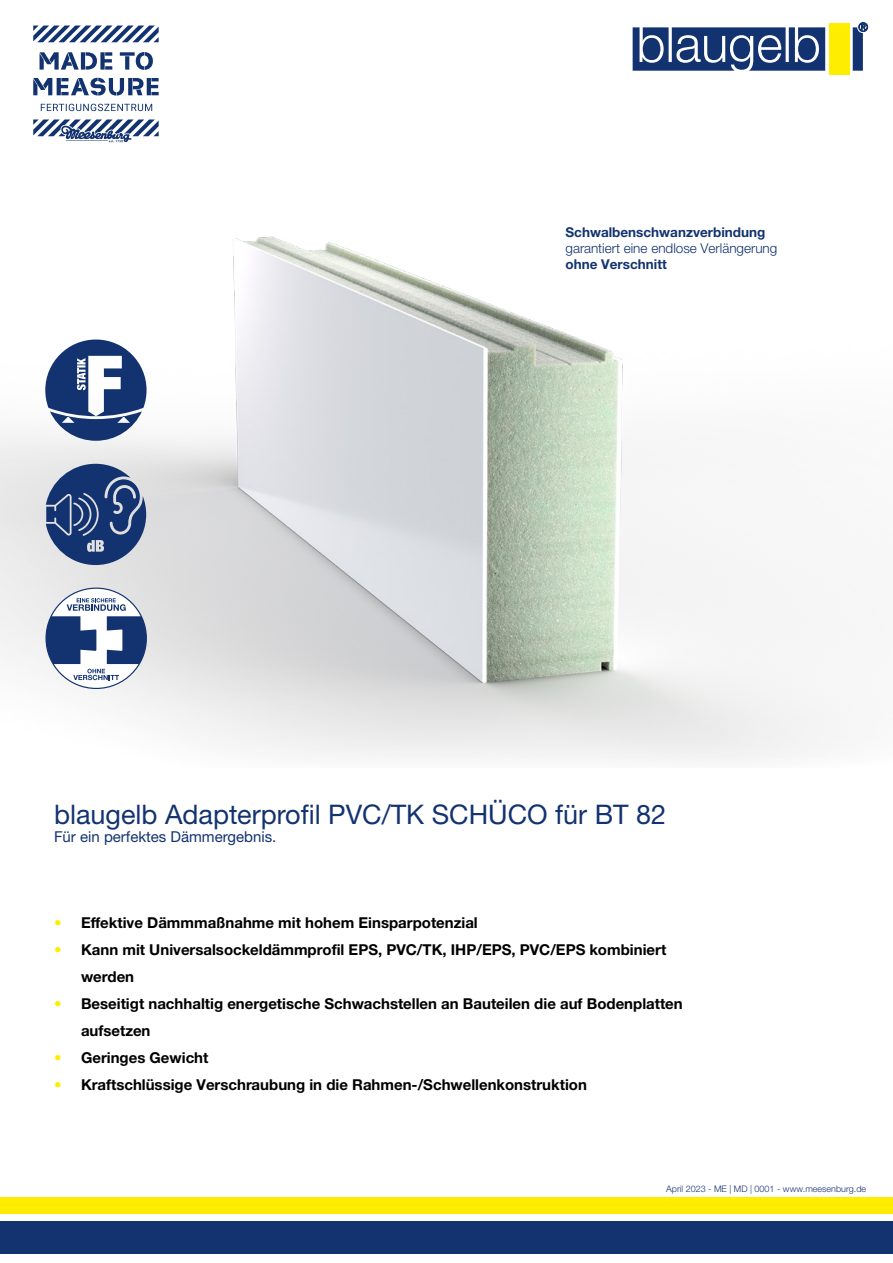
<style>
.page{position:relative;width:893px;height:1263px;background:#fff}
.page>*{position:absolute;margin:0;border:0;box-sizing:border-box;transform-origin:0 0}
.t1{font:27px "Helvetica Neue World 55 Roman";color:#133370}
.t2{font:700 15px/27px "Helvetica Neue World 75";color:#000}
.t3{font:15px "Helvetica Neue World 55 Roman";color:#133370}
.t4{font:700 13.5px "Helvetica Neue World 75";color:#133370}
.t5{font:13.5px "Helvetica Neue World 45 Lt";color:#133370}
.t6{font:9px "Helvetica Neue World 45 Lt";color:#133370}
.s1{color:#ffed00}
</style>
<div class="page">
<div style="left:0;top:1222px;width:893px;height:32px;background:#133370"></div>
<div style="left:0;top:1197px;width:893px;height:17px;background:#ffed00"></div>
<svg style="left:633px;top:22px;width:235px;height:49px"></svg>
<div style="left:829px;top:23px;width:20px;height:51px;background:#ffed00"></div>
<img style="left:0;top:142px;width:836px;height:619px">
<svg style="left:33px;top:26px;width:126px;height:116px"></svg>
<svg style="left:45px;top:339px;width:102px;height:102px"></svg>
<svg style="left:46px;top:464px;width:100px;height:101px;background:#536993"></svg>
<div style="left:46px;top:588px;width:100px;height:100px;background:#fff;border-radius:50%"></div>
<svg style="left:46px;top:598px;width:100px;height:82px"></svg>
<p class="t4" style="left:566px;top:224px;width:201px">Schwalbenschwanzverbindung</p>
<p class="t5" style="left:566px;top:240px;width:213px">garantiert eine endlose Verlängerung</p>
<p class="t4" style="left:566px;top:257px;width:103px">ohne Verschnitt</p>
<h1 class="t1" style="left:54px;top:798px;width:614px">blaugelb Adapterprofil PVC/TK SCHÜCO für BT 82</h1>
<p class="t3" style="left:54px;top:828px;width:224px">Für ein perfektes Dämmergebnis.</p>
<p class="t2" style="left:54px;top:909px;width:425px"><span class="s1">•</span> Effektive Dämmmaßnahme mit hohem Einsparpotenzial</p>
<p class="t2" style="left:81px;top:936px;width:587px;text-indent:-27px"><span class="s1">•</span> Kann mit Universalsockeldämmprofil EPS, PVC/TK, IHP/EPS, PVC/EPS kombiniert werden</p>
<p class="t2" style="left:81px;top:990px;width:603px;text-indent:-27px"><span class="s1">•</span> Beseitigt nachhaltig energetische Schwachstellen an Bauteilen die auf Bodenplatten aufsetzen</p>
<p class="t2" style="left:54px;top:1044px;width:156px"><span class="s1">•</span> Geringes Gewicht</p>
<p class="t2" style="left:54px;top:1071px;width:534px"><span class="s1">•</span> Kraftschlüssige Verschraubung in die Rahmen-/Schwellenkonstruktion</p>
<p class="t6" style="left:666px;top:1183px;width:202px">April 2023 - ME | MD | 0001 - www.meesenburg.de</p>
</div>
